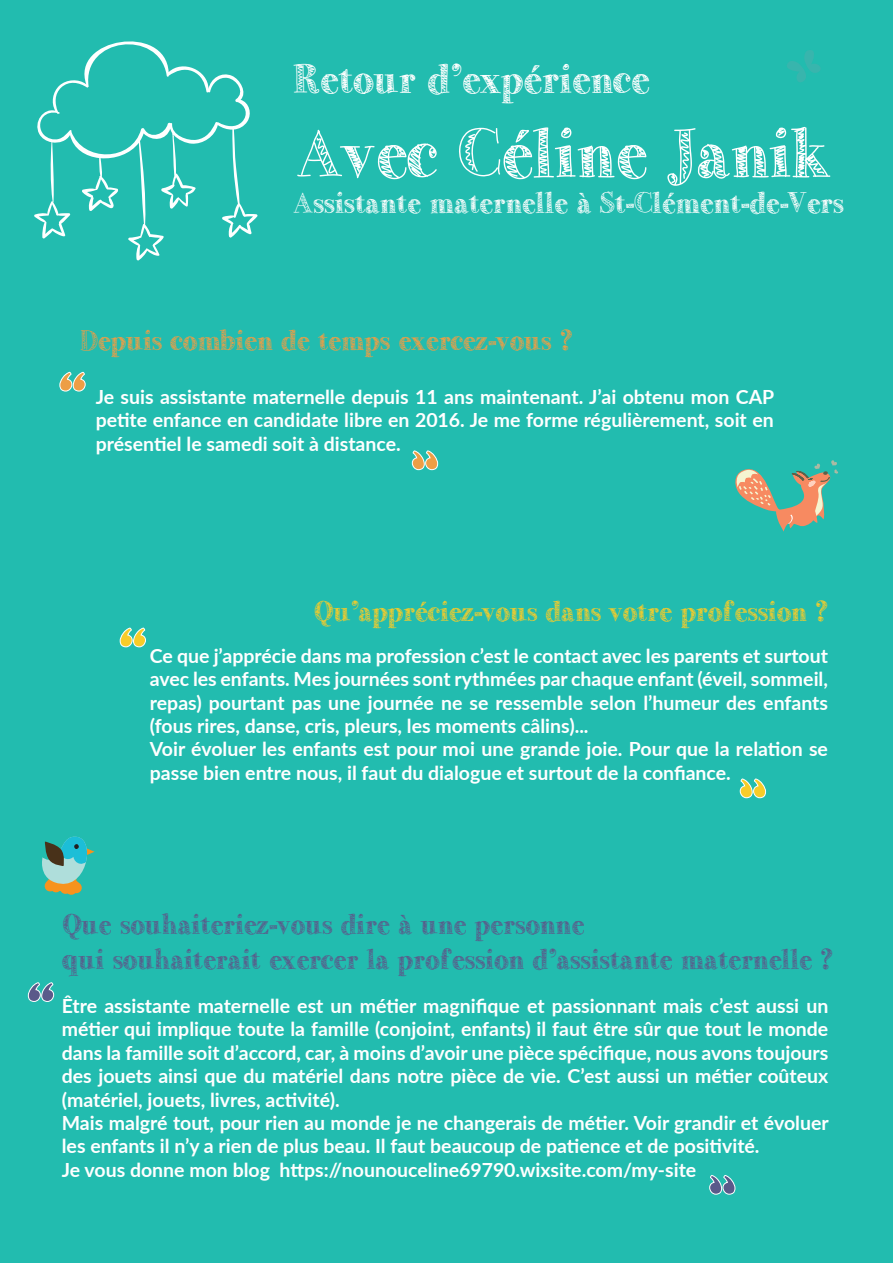
<style>
.page{position:relative;width:893px;height:1263px;background:#22bcaf}
.page>*{position:absolute;margin:0;border:0;box-sizing:border-box;transform-origin:0 0}
.t1{font:70.5px "Little Bird";color:#fff}
.t2{font:41.1px "Little Bird";color:#fff}
.t3{font:30px "Little Bird";color:#fff}
.t4{font:28.5px "Little Bird";color:#5a5a8a}
.t5{font:28.5px "Little Bird";color:#f7cc28}
.t6{font:28.5px "Little Bird";color:#ed9e45}
.t7{font:700 19.5px/23.4px "Lato";color:#fff;text-align:justify}
</style>
<div class="page">
<svg style="left:59px;top:372px;width:27px;height:20px"></svg>
<svg style="left:412px;top:450px;width:26px;height:20px"></svg>
<svg style="left:740px;top:778px;width:26px;height:20px"></svg>
<svg style="left:119px;top:627px;width:27px;height:20px"></svg>
<svg style="left:28px;top:982px;width:26px;height:20px"></svg>
<svg style="left:709px;top:1175px;width:27px;height:20px"></svg>
<svg style="left:787px;top:50px;width:34px;height:32px"></svg>
<svg style="left:34px;top:41px;width:224px;height:220px"></svg>
<svg style="left:735px;top:460px;width:103px;height:72px"></svg>
<svg style="left:42px;top:836px;width:53px;height:59px"></svg>
<p class="t2" style="left:291px;top:57px;width:357px">Retour d’expérience</p>
<p class="t1" style="left:291px;top:115px;width:537px">Avec Céline Janik</p>
<p class="t3" style="left:291px;top:187px;width:552px">Assistante maternelle à St-Clément-de-Vers</p>
<p class="t6" style="left:78px;top:325px;width:494px">Depuis combien de temps exercez-vous ?</p>
<p class="t7" style="left:96px;top:384px;width:680px">Je suis assistante maternelle depuis 11 ans maintenant. J’ai obtenu mon CAP petite enfance en candidate libre en 2016. Je me forme régulièrement, soit en présentiel le samedi soit à distance.</p>
<p class="t5" style="left:312px;top:595px;width:515px">Qu’appréciez-vous dans votre profession ?</p>
<p class="t7" style="left:150px;top:643px;width:680px">Ce que j’apprécie dans ma profession c’est le contact avec les parents et surtout avec les enfants. Mes journées sont rythmées par chaque enfant (éveil, sommeil, repas) pourtant pas une journée ne se ressemble selon l’humeur des enfants (fous rires, danse, cris, pleurs, les moments câlins)...</p>
<p class="t7" style="left:150px;top:737px;width:680px">Voir évoluer les enfants est pour moi une grande joie. Pour que la relation se passe bien entre nous, il faut du dialogue et surtout de la confiance.</p>
<p class="t4" style="left:61px;top:909px;width:523px">Que souhaiteriez-vous dire à une personne</p>
<p class="t4" style="left:61px;top:943px;width:772px">qui souhaiterait exercer la profession d’assistante maternelle ?</p>
<p class="t7" style="left:62px;top:993px;width:768px">Être assistante maternelle est un métier magnifique et passionnant mais c’est aussi un métier qui implique toute la famille (conjoint, enfants) il faut être sûr que tout le monde dans la famille soit d’accord, car, à moins d’avoir une pièce spécifique, nous avons toujours des jouets ainsi que du matériel dans notre pièce de vie. C’est aussi un métier coûteux (matériel, jouets, livres, activité).</p>
<p class="t7" style="left:62px;top:1110px;width:768px">Mais malgré tout, pour rien au monde je ne changerais de métier. Voir grandir et évoluer les enfants il n’y a rien de plus beau. Il faut beaucoup de patience et de positivité.</p>
<p class="t7" style="left:62px;top:1157px;width:636px">Je vous donne mon blog https://nounouceline69790.wixsite.com/my-site</p>
</div>
